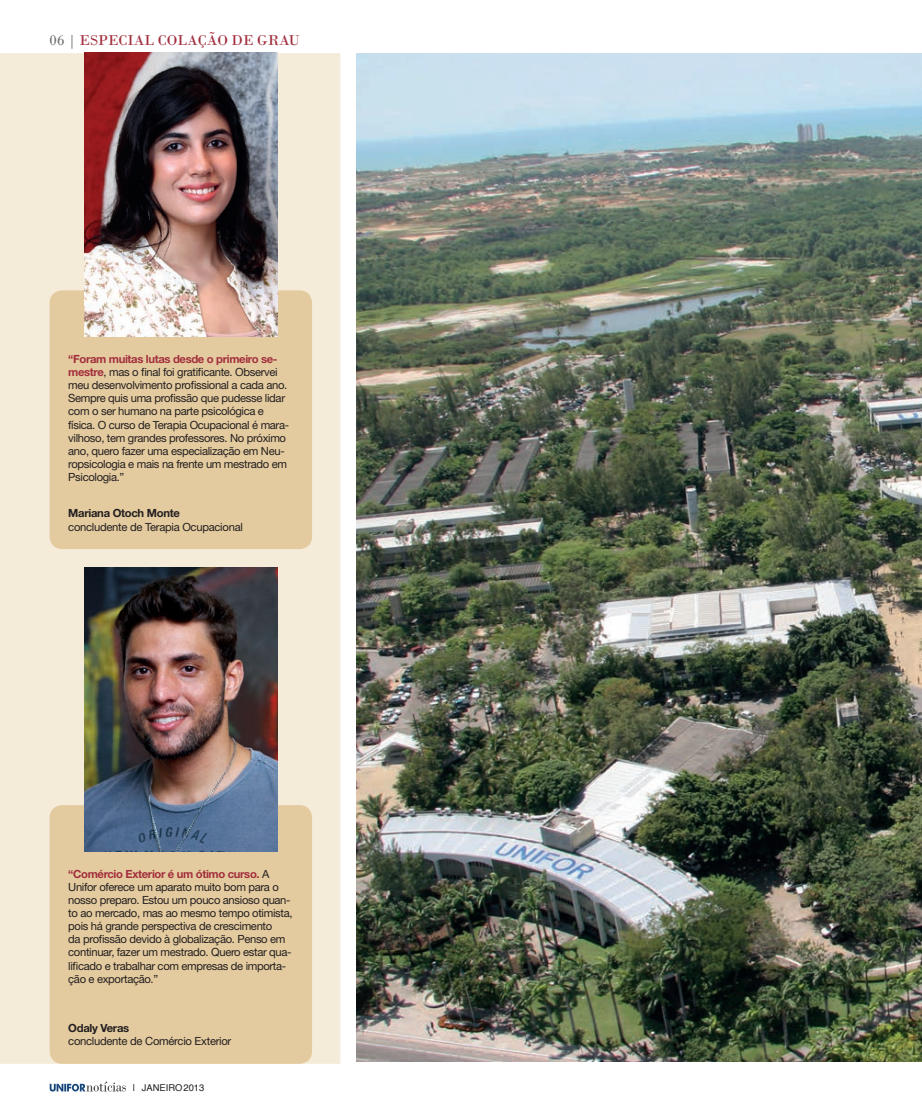
<style>
.page{position:relative;width:922px;height:1117px;background:#fff}
.page>*{position:absolute;margin:0;border:0;box-sizing:border-box;transform-origin:0 0}
.t1{font:15px "Bodoni";color:#a22e3d}
.t2{font:11.25px/13.1px "Helvetica Neue";letter-spacing:-.03em;color:#231f20}
.t3{font:700 11.25px "Helvetica Neue";letter-spacing:-.025em;color:#231f20}
.t4{font:9.38px "Helvetica";color:#231f20}
.s1{color:#6c6d70}
.s2{font-weight:700;color:#a22e3d}
</style>
<div class="page">
<div style="left:0;top:53px;width:340px;height:1010px;background:#f5ebd9"></div>
<img style="left:356px;top:53px;width:565px;height:1008px">
<div style="left:51px;top:291px;width:260px;height:256px;background:#e4cb9f;border-radius:11px"></div>
<div style="left:50px;top:290px;width:262px;height:259px;border:2px solid #e4cb9f;border-radius:11px"></div>
<img style="left:85px;top:53px;width:192px;height:283px">
<svg style="left:50px;top:1081px;width:76px;height:10px"></svg>
<div style="left:51px;top:806px;width:260px;height:256px;background:#e4cb9f;border-radius:11px"></div>
<div style="left:50px;top:805px;width:262px;height:258px;border:2px solid #e4cb9f;border-radius:11px"></div>
<img style="left:85px;top:567px;width:192px;height:283px">
<h1 class="t1" style="left:50px;top:31px;width:252px"><span class="s1">06 |</span> ESPECIAL COLAÇÃO DE GRAU</h1>
<p class="t2" style="left:68px;top:352px;width:222px"><span class="s2">“Foram muitas lutas desde o primeiro se&shy;mestre</span>, mas o final foi gratificante. Observei meu desenvolvimento profissional a cada ano.<br>Sempre quis uma profissão que pudesse lidar com o ser humano na parte psicológica e física. O curso de Terapia Ocupacional é mara&shy;vilhoso, tem grandes professores. No próximo ano, quero fazer uma especialização em Neu&shy;ropsicologia e mais na frente um mestrado em Psicologia.”</p>
<p class="t3" style="left:68px;top:506px;width:113px">Mariana Otoch Monte</p>
<p class="t2" style="left:68px;top:519px;width:176px">concludente de Terapia Ocupacional</p>
<p class="t2" style="left:68px;top:866px;width:226px"><span class="s2">“Comércio Exterior é um ótimo curso.</span> A Unifor oferece um aparato muito bom para o nosso preparo. Estou um pouco ansioso quan&shy;to ao mercado, mas ao mesmo tempo otimista, pois há grande perspectiva de crescimento<br>da profissão devido à globalização. Penso em continuar, fazer um mestrado. Quero estar qua&shy;lificado e trabalhar com empresas de importa&shy;ção e exportação.”</p>
<p class="t3" style="left:68px;top:1020px;width:62px">Odaly Veras</p>
<p class="t2" style="left:68px;top:1034px;width:164px">concludente de Comércio Exterior</p>
<p class="t4" style="left:133px;top:1081px;width:73px">| JANEIRO 2013</p>
</div>
